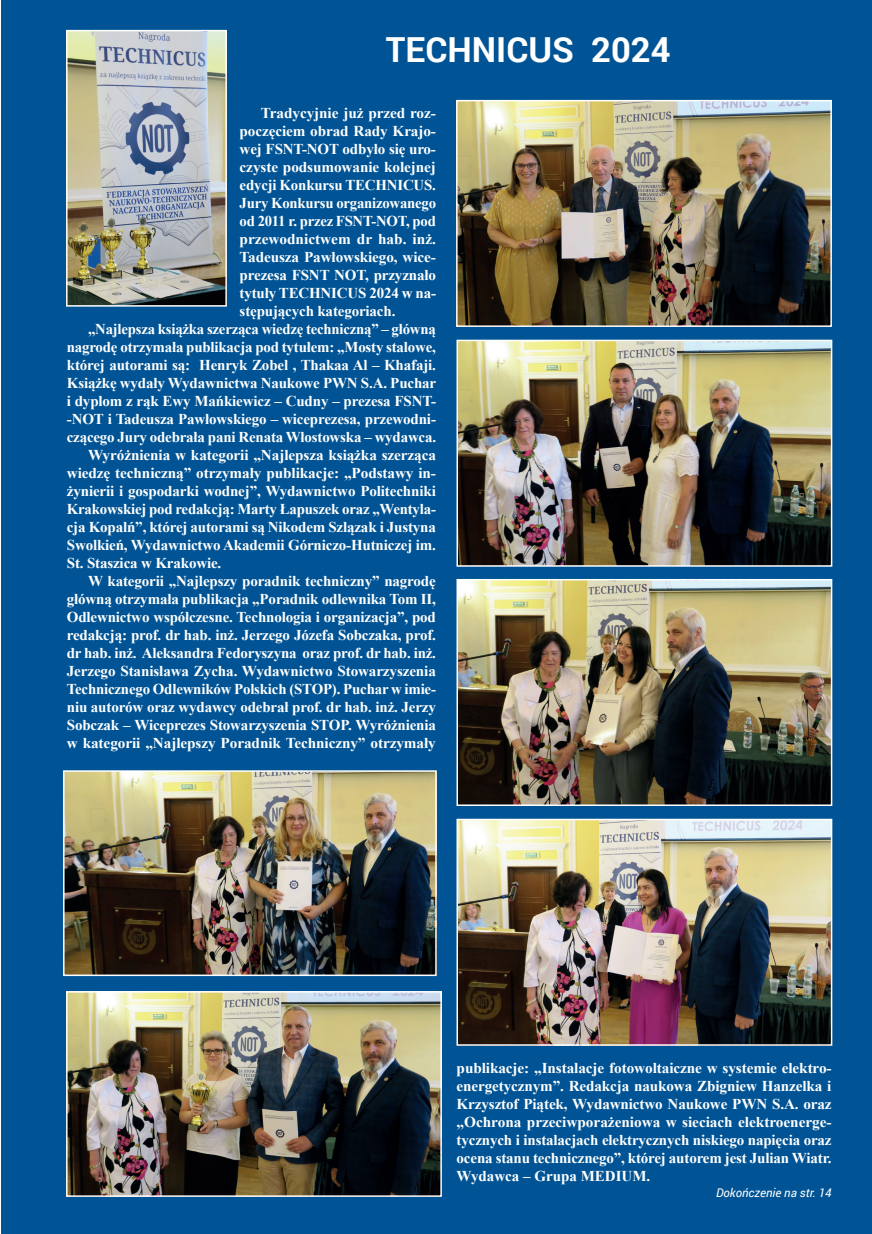
<style>
.page{position:relative;width:872px;height:1234px;background:#fff}
.page>*{position:absolute;margin:0;border:0;box-sizing:border-box;transform-origin:0 0}
.t1{font:700 34.5px "Roboto";color:#fff}
.t2{font:700 15px/18px "Times New Roman";letter-spacing:-.01em;color:#fff;text-align:justify}
.t3{font:italic 12px "Roboto";color:#fff}
</style>
<div class="page">
<div style="left:1px;top:0;width:871px;height:1233px;background:#005495"></div>
<img style="left:69px;top:33px;width:155px;height:270px">
<div style="left:66px;top:30px;width:161px;height:276px;border:2px solid #fff"></div>
<img style="left:459px;top:821px;width:370px;height:221px">
<div style="left:456px;top:818px;width:376px;height:227px;border:2px solid #fff"></div>
<img style="left:69px;top:993px;width:370px;height:200px">
<div style="left:66px;top:990px;width:376px;height:206px;border:2px solid #fff"></div>
<img style="left:459px;top:582px;width:370px;height:220px">
<div style="left:456px;top:579px;width:376px;height:226px;border:2px solid #fff"></div>
<img style="left:459px;top:342px;width:370px;height:221px">
<div style="left:456px;top:339px;width:376px;height:227px;border:2px solid #fff"></div>
<img style="left:459px;top:103px;width:370px;height:221px">
<div style="left:456px;top:100px;width:376px;height:227px;border:2px solid #fff"></div>
<img style="left:66px;top:773px;width:368px;height:199px">
<div style="left:63px;top:770px;width:374px;height:205px;border:2px solid #fff"></div>
<h1 class="t1" style="left:386px;top:26px;width:286px">TECHNICUS 2024</h1>
<p class="t2" style="left:261px;top:103px;width:177px">Tradycyjnie już przed roz-</p>
<p class="t2" style="left:240px;top:121px;width:198px">poczęciem obrad Rady Krajo-</p>
<p class="t2" style="left:240px;top:139px;width:198px">wej FSNT-NOT odbyło się uro-</p>
<p class="t2" style="left:240px;top:157px;width:198px">czyste podsumowanie kolejnej</p>
<p class="t2" style="left:240px;top:175px;width:198px">edycji Konkursu TECHNICUS.</p>
<p class="t2" style="left:240px;top:193px;width:198px">Jury Konkursu organizowanego</p>
<p class="t2" style="left:240px;top:211px;width:198px">od 2011 r. przez FSNT-NOT, pod</p>
<p class="t2" style="left:240px;top:229px;width:198px">przewodnictwem dr hab. inż.</p>
<p class="t2" style="left:240px;top:247px;width:198px">Tadeusza Pawłowskiego, wice-</p>
<p class="t2" style="left:240px;top:265px;width:198px">prezesa FSNT NOT, przyznało</p>
<p class="t2" style="left:240px;top:283px;width:198px">tytuły TECHNICUS 2024 w na-</p>
<p class="t2" style="left:240px;top:301px;width:157px">stępujących kategoriach.</p>
<p class="t2" style="left:88px;top:319px;width:349px">„Najlepsza książka szerząca wiedzę techniczną” – główną</p>
<p class="t2" style="left:67px;top:337px;width:370px">nagrodę otrzymała publikacja pod tytułem: „Mosty stalowe,</p>
<p class="t2" style="left:67px;top:355px;width:371px">której autorami są: Henryk Zobel , Thakaa Al – Khafaji.</p>
<p class="t2" style="left:67px;top:373px;width:371px">Książkę wydały Wydawnictwa Naukowe PWN S.A. Puchar</p>
<p class="t2" style="left:67px;top:391px;width:371px">i dyplom z rąk Ewy Mańkiewicz – Cudny – prezesa FSNT-</p>
<p class="t2" style="left:67px;top:409px;width:371px">-NOT i Tadeusza Pawłowskiego – wiceprezesa, przewodni-</p>
<p class="t2" style="left:67px;top:427px;width:371px">czącego Jury odebrała pani Renata Włostowska – wydawca.</p>
<p class="t2" style="left:88px;top:445px;width:349px">Wyróżnienia w kategorii „Najlepsza książka szerząca</p>
<p class="t2" style="left:67px;top:463px;width:371px">wiedzę techniczną” otrzymały publikacje: „Podstawy in-</p>
<p class="t2" style="left:67px;top:481px;width:370px">żynierii i gospodarki wodnej”, Wydawnictwo Politechniki</p>
<p class="t2" style="left:67px;top:499px;width:371px">Krakowskiej pod redakcją: Marty Łapuszek oraz „Wentyla-</p>
<p class="t2" style="left:67px;top:517px;width:371px">cja Kopalń”, której autorami są Nikodem Szlązak i Justyna</p>
<p class="t2" style="left:67px;top:535px;width:371px">Swolkień, Wydawnictwo Akademii Górniczo-Hutniczej im.</p>
<p class="t2" style="left:67px;top:553px;width:156px">St. Staszica w Krakowie.</p>
<p class="t2" style="left:88px;top:571px;width:349px">W kategorii „Najlepszy poradnik techniczny” nagrodę</p>
<p class="t2" style="left:67px;top:589px;width:371px">główną otrzymała publikacja „Poradnik odlewnika Tom II,</p>
<p class="t2" style="left:67px;top:607px;width:371px">Odlewnictwo współczesne. Technologia i organizacja”, pod</p>
<p class="t2" style="left:67px;top:625px;width:371px">redakcją: prof. dr hab. inż. Jerzego Józefa Sobczaka, prof.</p>
<p class="t2" style="left:67px;top:643px;width:371px">dr hab. inż. Aleksandra Fedoryszyna oraz prof. dr hab. inż.</p>
<p class="t2" style="left:67px;top:661px;width:370px">Jerzego Stanisława Zycha. Wydawnictwo Stowarzyszenia</p>
<p class="t2" style="left:67px;top:679px;width:371px">Technicznego Odlewników Polskich (STOP). Puchar w imie-</p>
<p class="t2" style="left:67px;top:697px;width:371px">niu autorów oraz wydawcy odebrał prof. dr hab. inż. Jerzy</p>
<p class="t2" style="left:67px;top:715px;width:371px">Sobczak – Wiceprezes Stowarzyszenia STOP. Wyróżnienia</p>
<p class="t2" style="left:67px;top:733px;width:370px">w kategorii „Najlepszy Poradnik Techniczny” otrzymały</p>
<p class="t2" style="left:456px;top:1057px;width:376px">publikacje: „Instalacje fotowoltaiczne w systemie elektro&shy;energetycznym”. Redakcja naukowa Zbigniew Hanzelka i Krzysztof Piątek, Wydawnictwo Naukowe PWN S.A. oraz „Ochrona przeciwporażeniowa w sieciach elektroenerge&shy;tycznych i instalacjach elektrycznych niskiego napięcia oraz ocena stanu technicznego”, której autorem jest Julian Wiatr.<br>Wydawca – Grupa MEDIUM.</p>
<p class="t3" style="left:716px;top:1184px;width:117px">Dokończenie na str. 14</p>
</div>
